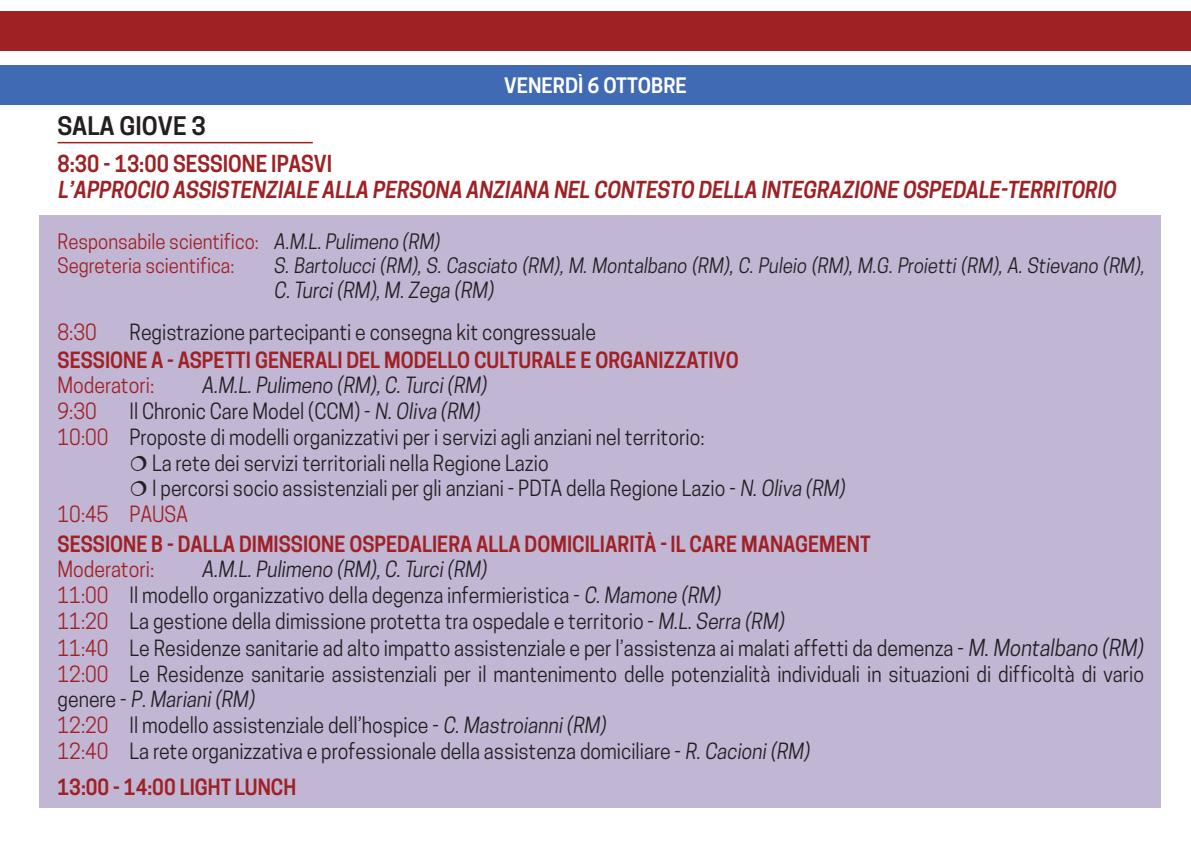
<style>
.page{position:relative;width:1191px;height:851px;background:#fff}
.page>*{position:absolute;margin:0;border:0;box-sizing:border-box;transform-origin:0 0}
.t1{font:700 24px "Cooper Hewitt";color:#231f20}
.t2{font:600 22px/26.4px "Cooper Hewitt";color:#9f2124;scale:.93 1}
.t3{font:21px/26px "Cooper Hewitt";color:#231f20;scale:.93 1}
.t4{font:600 21px "Cooper Hewitt";color:#9f2124;scale:.93 1}
.t5{font:21px "Cooper Hewitt";color:#9f2124;scale:.93 1}
.t6{font:20px "Cooper Hewitt";color:#231f20;scale:.93 1}
.t7{font:20px/24px "Cooper Hewitt";color:#9f2124;scale:.93 1}
.t8{font:700 20px "Cooper Hewitt";color:#fff}
.s1{color:#231f20}
.s2{color:#9f2124}
.s3{font-size:22px}
</style>
<div class="page">
<div style="left:0;top:11px;width:1191px;height:40px;background:#9f2124"></div>
<div style="left:40px;top:215px;width:1121px;height:592px;background:#c1b6d4"></div>
<div style="left:0;top:65px;width:1191px;height:40px;background:#406ab4"></div>
<hr style="left:58px;top:142px;width:255px;height:1px;background:#9f2124">
<p class="t8" style="left:504px;top:73px;width:184px">VENERDì 6 OTTOBRE</p>
<p class="t1" style="left:58px;top:112px;width:150px">SALA GIOVE 3</p>
<p class="t2" style="left:58px;top:151px;width:297px">8:30 - 13:00 SESSIONE IPASVI<br>L’APPROCIO</p>
<p class="t2" style="left:172px;top:177px;width:14px">ASSISTEN</p>
<p class="t2" style="left:265px;top:177px;width:25px">ZIALE</p>
<p class="t2" style="left:321px;top:177px;width:15px">ALLA</p>
<p class="t2" style="left:372px;top:177px;width:15px">PERSONA</p>
<p class="t2" style="left:465px;top:177px;width:55px">ANZIANA</p>
<p class="t2" style="left:553px;top:177px;width:15px">NEL</p>
<p class="t2" style="left:593px;top:177px;width:15px">CONTESTO</p>
<p class="t2" style="left:698px;top:177px;width:14px">DELLA</p>
<p class="t2" style="left:760px;top:177px;width:14px">INTEGRA</p>
<p class="t2" style="left:841px;top:177px;width:26px">ZIONE</p>
<p class="t2" style="left:902px;top:177px;width:15px">OSPEDALE</p>
<p class="t2" style="left:1000px;top:177px;width:20px">-TERRITORIO</p>
<p class="t7" style="left:58px;top:229px;width:416px">Responsabile scientifico: <span class="s1">A.M.L.Pulimeno (RM)<br></span>Segreteria scientifica:</p>
<p class="t6" style="left:274px;top:253px;width:941px">S. Bartolucci (RM), S. Casciato (RM), M. Montalbano (RM), C. Puleio (RM), M.G. Proietti (RM), A. Stievano (RM),</p>
<p class="t3" style="left:274px;top:277px;width:241px">C.Turci(RM),M.Zega (RM)</p>
<p class="t5" style="left:58px;top:320px;width:44px">8:30</p>
<p class="t3" style="left:130px;top:319px;width:503px">Registrazione partecipanti e consegna kit congressuale</p>
<p class="t4" style="left:58px;top:348px;width:154px">SESSIONE A - ASPETTI</p>
<p class="t4" style="left:255px;top:348px;width:13px">GENERALI</p>
<p class="t4" style="left:346px;top:348px;width:13px">DEL</p>
<p class="t4" style="left:384px;top:348px;width:14px">MODELLO</p>
<p class="t4" style="left:474px;top:348px;width:14px">CULTURALE</p>
<p class="t4" style="left:580px;top:348px;width:29px">E ORGANI</p>
<p class="t4" style="left:663px;top:348px;width:37px">ZZATIVO</p>
<p class="t5" style="left:58px;top:373px;width:106px">Moderatori:</p>
<p class="t3" style="left:202px;top:372px;width:311px">A.M.L.Pulimeno (RM),C.Turci(RM)</p>
<p class="t5" style="left:58px;top:399px;width:44px">9:30</p>
<p class="t3" style="left:130px;top:398px;width:382px">Il Chronic Care Model (CCM) - N.Oliva (RM)</p>
<p class="t3" style="left:58px;top:424px;width:697px"><span class="s2">10:00</span> Proposte di modelli organizzativi per i servizi agli anziani nel territorio:</p>
<p class="t3" style="left:152px;top:449px;width:428px">La rete dei servizi territoriali nella Regione Lazio</p>
<p class="t3" style="left:152px;top:475px;width:750px">I percorsi socio assistenziali per gli anziani - PDTA della Regione Lazio - N.Oliva (RM)</p>
<p class="t5" style="left:58px;top:501px;width:142px">10:45 PAUSA</p>
<p class="t4" style="left:58px;top:531px;width:156px">SESSIONE B - DALLA</p>
<p class="t4" style="left:239px;top:531px;width:13px">DIMISSIONE</p>
<p class="t4" style="left:349px;top:531px;width:13px">OSPEDALIERA</p>
<p class="t4" style="left:476px;top:531px;width:13px">ALLA</p>
<p class="t4" style="left:524px;top:531px;width:12px">DOMICILIARIT</p>
<p class="t4" style="left:644px;top:531px;width:76px">À - IL CARE</p>
<p class="t4" style="left:741px;top:531px;width:15px">MANAGEMENT</p>
<p class="t5" style="left:58px;top:556px;width:106px">Moderatori:</p>
<p class="t3" style="left:58px;top:556px;width:1172px;text-indent:144px">A.M.L.Pulimeno (RM),C.Turci(RM)<br><span class="s2">11:00</span> Il modello organizzativo della degenza infermieristica - C.Mamone (RM)<br><span class="s2">11:20</span> La gestione della dimissione protetta tra ospedale e territorio - M.L.Serra (RM)<br><span class="s2">11:40</span> Le Residenze sanitarie ad alto impatto assistenziale e per l’assistenza ai malati affetti da demenza - <span class="s3">M.Montalbano (RM)<br></span><span class="s2">12:00</span> Le Residenze sanitarie assistenziali per il mantenimento delle potenzialità individuali in situazioni di difficoltà di vario g e n e re - P.Mariani(RM)<br><span class="s2">12:20</span> Il modello assistenziale dell’hospice - C.Mastroianni(RM)<br><span class="s2">12:40</span> La rete organizzativa e professionale della assistenza domiciliare - R.Cacioni(RM)</p>
<p class="t4" style="left:58px;top:774px;width:258px">13:00 - 14:00 LIGHT LUNCH</p>
</div>
